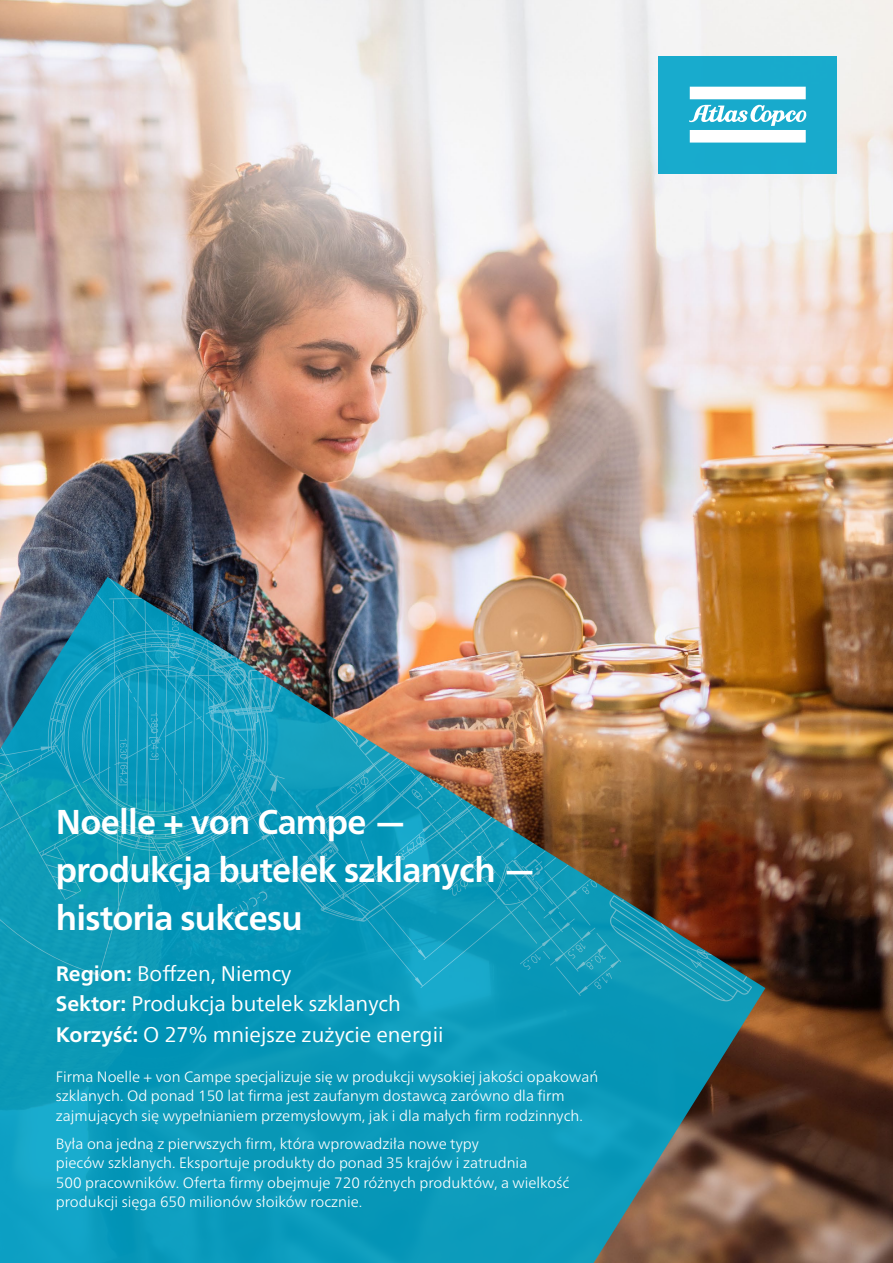
<style>
.page{position:relative;width:893px;height:1263px;background:#fff}
.page>*{position:absolute;margin:0;border:0;box-sizing:border-box;transform-origin:0 0}
.t1{font:700 34.5px/48px "Neue Frutiger World";letter-spacing:-.02em;color:#fff}
.t2{font:21px/30.8px "Neue Frutiger World";color:#fff}
.t3{font:300 15px/19.5px "Neue Frutiger World";color:#fff}
.s1{font-weight:700}
</style>
<div class="page">
<img style="left:0;top:0;width:893px;height:1263px">
<div style="left:658px;top:56px;width:179px;height:117px;background:#18aacc"></div>
<svg style="left:690px;top:87px;width:116px;height:12px"></svg>
<svg style="left:689px;top:105px;width:118px;height:38px"></svg>
<img style="left:0;top:577px;width:765px;height:686px">
<img style="left:0;top:578px;width:399px;height:403px">
<svg style="left:0;top:600px;width:282px;height:251px;background:#258ca7"></svg>
<img style="left:145px;top:725px;width:607px;height:276px">
<img style="left:151px;top:617px;width:28px;height:105px">
<img style="left:236px;top:676px;width:4px;height:95px">
<img style="left:120px;top:738px;width:7px;height:15px">
<h1 class="t1" style="left:56px;top:798px;width:482px">Noelle + von Campe — produkcja butelek szklanych — historia sukcesu</h1>
<h2 class="t2" style="left:56px;top:958px;width:389px"><span class="s1">Region:</span> Boffzen, Niemcy<br><span class="s1">Sektor:</span> Produkcja butelek szklanych<br><span class="s1">Korzyść:</span> O 27% mniejsze zużycie energii</h2>
<p class="t3" style="left:56px;top:1067px;width:544px">Firma Noelle + von Campe specjalizuje się w produkcji wysokiej jakości opakowań szklanych. Od ponad 150 lat firma jest zaufanym dostawcą zarówno dla firm zajmujących się wypełnianiem przemysłowym, jak i dla małych firm rodzinnych.</p>
<p class="t3" style="left:56px;top:1134px;width:515px">Była ona jedną z pierwszych firm, która wprowadziła nowe typy<br>pieców szklanych. Eksportuje produkty do ponad 35 krajów i zatrudnia<br>500 pracowników. Oferta firmy obejmuje 720 różnych produktów, a wielkość produkcji sięga 650 milionów słoików rocznie.</p>
</div>
